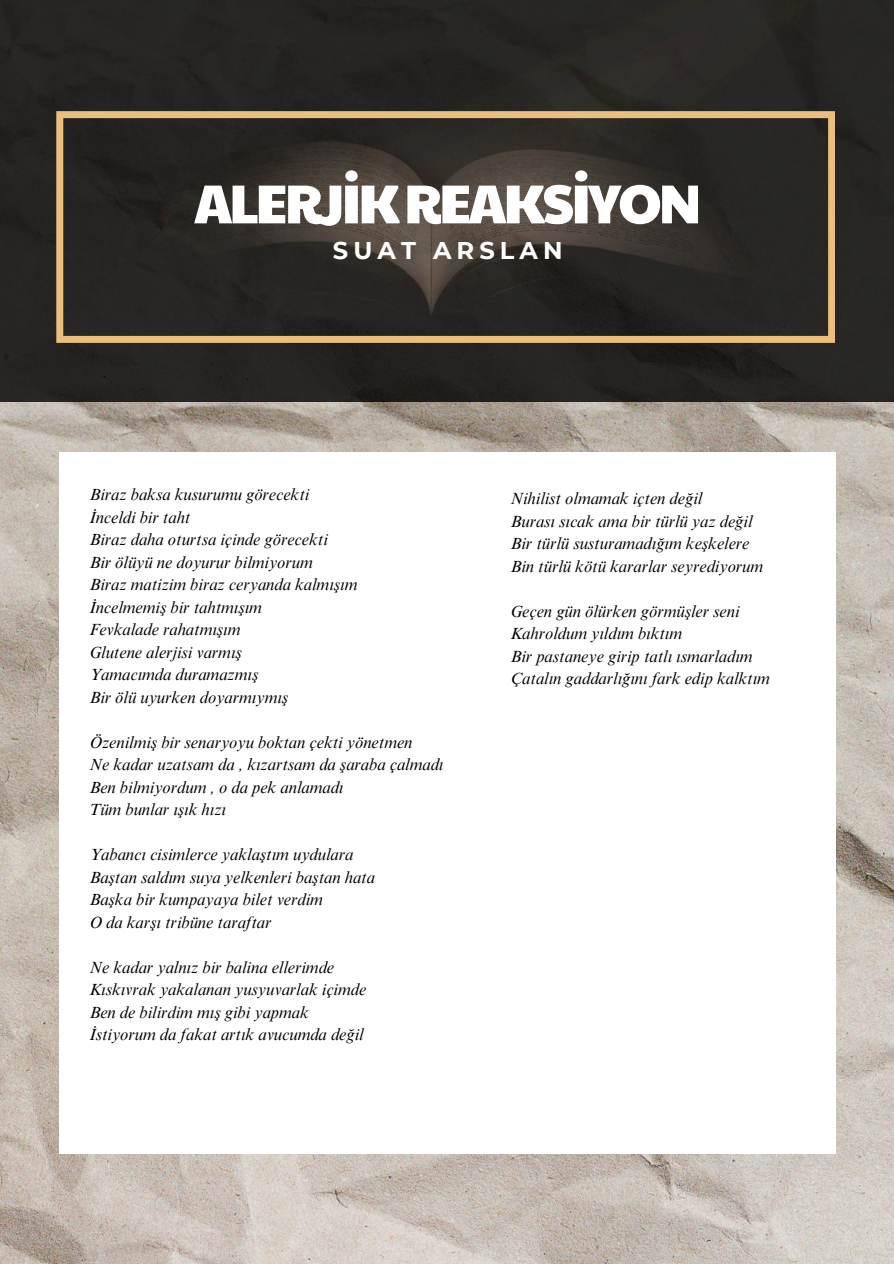
<style>
.page{position:relative;width:894px;height:1264px;background:#fff}
.page>*{position:absolute;margin:0;border:0;box-sizing:border-box;transform-origin:0 0}
.t1{font:54.9px "Paytone One";letter-spacing:-.06em;color:#fff}
.t2{font:700 24.15px "Montserrat";letter-spacing:.21em;color:#fff}
.t3{font:italic 16.5px "Times NRMT Pro";color:#000}
</style>
<div class="page">
<img style="left:0;top:401px;width:893px;height:862px">
<div style="left:0;top:0;width:893px;height:401px;background:#262523"></div>
<svg style="left:56px;top:111px;width:778px;height:232px;background:#3e372f"></svg>
<div style="left:59px;top:452px;width:775px;height:701px;background:#fff"></div>
<h1 class="t1" style="left:194px;top:162px;width:509px">ALERJİKREAKSİYON</h1>
<h2 class="t2" style="left:333px;top:236px;width:231px">SUAT ARSLAN</h2>
<p class="t3" style="left:89px;top:488px;width:221px">Biraz baksa kusurumu görecekti</p>
<p class="t3" style="left:89px;top:510px;width:102px">İnceldi bir taht</p>
<p class="t3" style="left:89px;top:533px;width:239px">Biraz daha oturtsa içinde görecekti</p>
<p class="t3" style="left:89px;top:555px;width:225px">Bir ölüyü ne doyurur bilmiyorum</p>
<p class="t3" style="left:89px;top:578px;width:269px">Biraz matizim biraz ceryanda kalmışım</p>
<p class="t3" style="left:89px;top:600px;width:174px">İncelmemiş bir tahtmışım</p>
<p class="t3" style="left:89px;top:623px;width:152px">Fevkalade rahatmışım</p>
<p class="t3" style="left:89px;top:645px;width:154px">Glutene alerjisi varmış</p>
<p class="t3" style="left:89px;top:668px;width:170px">Yamacımda duramazmış</p>
<p class="t3" style="left:89px;top:690px;width:200px">Bir ölü uyurken doyarmıymış</p>
<p class="t3" style="left:89px;top:735px;width:324px">Özenilmiş bir senaryoyu boktan çekti yönetmen</p>
<p class="t3" style="left:89px;top:758px;width:355px">Ne kadar uzatsam da , kızartsam da şaraba çalmadı</p>
<p class="t3" style="left:89px;top:780px;width:255px">Ben bilmiyordum , o da pek anlamadı</p>
<p class="t3" style="left:89px;top:803px;width:138px">Tüm bunlar ışık hızı</p>
<p class="t3" style="left:89px;top:848px;width:265px">Yabancı cisimlerce yaklaştım uydulara</p>
<p class="t3" style="left:89px;top:870px;width:287px">Baştan saldım suya yelkenleri baştan hata</p>
<p class="t3" style="left:89px;top:893px;width:235px">Başka bir kumpayaya bilet verdim</p>
<p class="t3" style="left:89px;top:915px;width:184px">O da karşı tribüne taraftar</p>
<p class="t3" style="left:89px;top:960px;width:246px">Ne kadar yalnız bir balina ellerimde</p>
<p class="t3" style="left:89px;top:983px;width:278px">Kıskıvrak yakalanan yusyuvarlak içimde</p>
<p class="t3" style="left:89px;top:1005px;width:221px">Ben de bilirdim mış gibi yapmak</p>
<p class="t3" style="left:89px;top:1028px;width:276px">İstiyorum da fakat artık avucumda değil</p>
<p class="t3" style="left:510px;top:492px;width:193px">Nihilist olmamak içten değil</p>
<p class="t3" style="left:510px;top:515px;width:243px">Burası sıcak ama bir türlü yaz değil</p>
<p class="t3" style="left:510px;top:537px;width:240px">Bir türlü susturamadığım keşkelere</p>
<p class="t3" style="left:510px;top:560px;width:254px">Bin türlü kötü kararlar seyrediyorum</p>
<p class="t3" style="left:510px;top:605px;width:230px">Geçen gün ölürken görmüşler seni</p>
<p class="t3" style="left:510px;top:627px;width:173px">Kahroldum yıldım bıktım</p>
<p class="t3" style="left:510px;top:650px;width:244px">Bir pastaneye girip tatlı ısmarladım</p>
<p class="t3" style="left:510px;top:672px;width:261px">Çatalın gaddarlığını fark edip kalktım</p>
</div>
